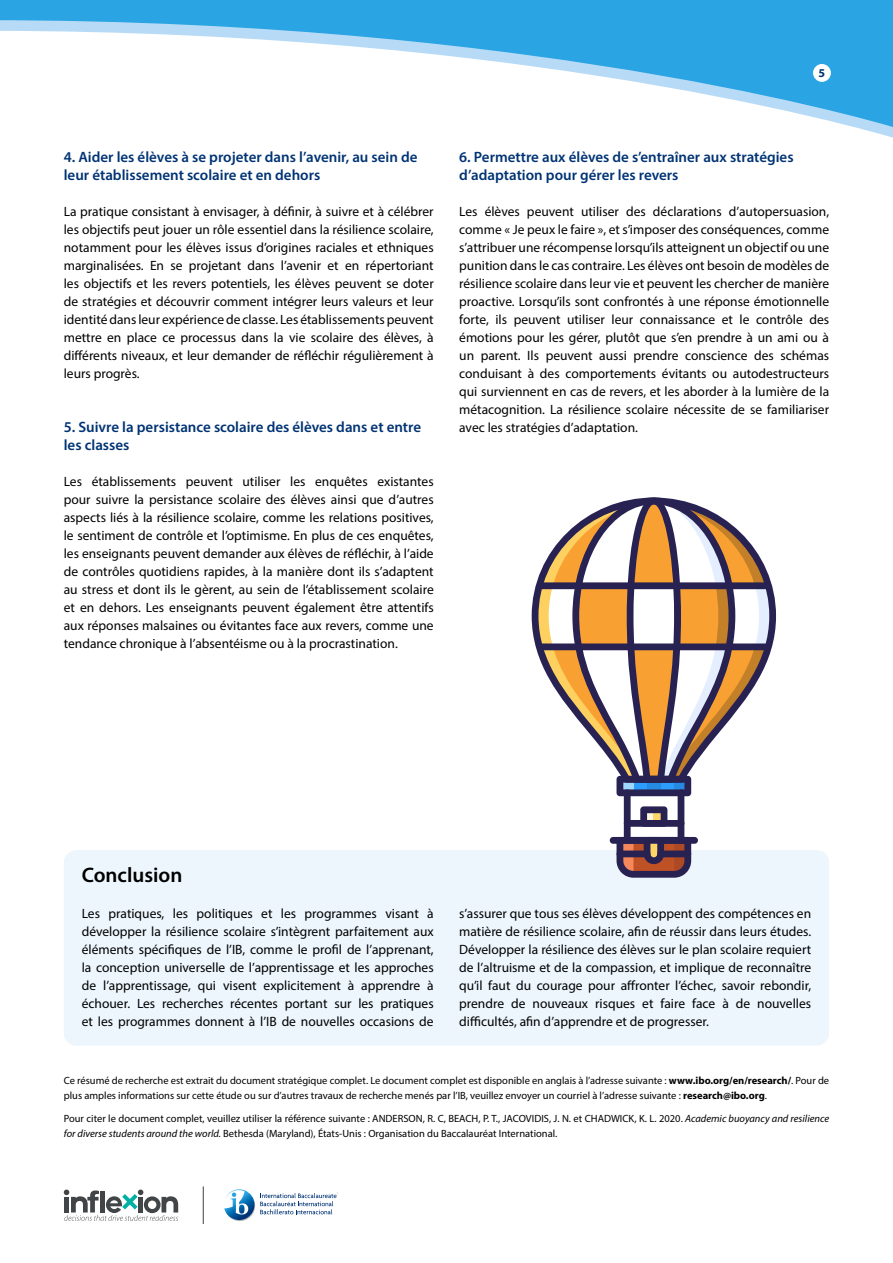
<style>
.page{position:relative;width:893px;height:1263px;background:#fff}
.page>*{position:absolute;margin:0;border:0;box-sizing:border-box;transform-origin:0 0}
.t1{font:600 21px "Myriad Pro";color:#000}
.H3__colour_100_67_0{font:600 15px/18px "Myriad Pro";color:#003374}
.P__justified_for_FR{font:13.5px/18px "Myriad Pro";color:#000;text-align:justify}
.t2{font:700 12px "Myriad Pro";color:#003374}
.P__small_print__just{font:10.5px/15px "Myriad Pro";color:#000}
.s1{font-weight:700}
.s2{font-style:italic}
</style>
<div class="page">
<svg style="left:0;top:0;width:893px;height:131px"></svg>
<div style="left:813px;top:64px;width:18px;height:18px;background:#fff;border-radius:50%"></div>
<svg style="left:224px;top:1189px;width:114px;height:32px"></svg>
<svg style="left:64px;top:1189px;width:114px;height:32px"></svg>
<hr style="left:203px;top:1186px;width:1px;height:38px;background:#424547">
<div style="left:64px;top:850px;width:765px;height:196px;background:#edf6fd;border-radius:13px"></div>
<div style="left:624px;top:789px;width:7px;height:55px;background:#282253;border-radius:3px"></div>
<div style="left:678px;top:789px;width:6px;height:55px;background:#282253;border-radius:3px"></div>
<div style="left:610px;top:837px;width:88px;height:7px;background:#282253;border-radius:3px"></div>
<svg style="left:640px;top:806px;width:27px;height:14px"></svg>
<div style="left:624px;top:820px;width:60px;height:7px;background:#282253;border-radius:3px"></div>
<svg style="left:616px;top:843px;width:75px;height:35px;background:#835051"></svg>
<div style="left:616px;top:850px;width:34px;height:7px;background:#282253;border-radius:3px"></div>
<div style="left:657px;top:850px;width:34px;height:7px;background:#282253;border-radius:3px"></div>
<svg style="left:535px;top:497px;width:238px;height:299px"></svg>
<div style="left:537px;top:582px;width:234px;height:7px;background:#282253;border-radius:3px"></div>
<div style="left:537px;top:643px;width:234px;height:7px;background:#282253;border-radius:3px"></div>
<p class="t2" style="left:819px;top:65px;width:8px">5</p>
<p class="H3__colour_100_67_0" style="left:64px;top:148px;width:355px">4. Aider les élèves à se projeter dans l’avenir, au sein de leur établissement scolaire et en dehors</p>
<p class="P__justified_for_FR" style="left:64px;top:202px;width:371px">La pratique consistant à envisager, à définir, à suivre et à célébrer les objectifs peut jouer un rôle essentiel dans la résilience scolaire, notamment pour les élèves issus d’origines raciales et ethniques marginalisées. En se projetant dans l’avenir et en répertoriant les objectifs et les revers potentiels, les élèves peuvent se doter de stratégies et découvrir comment intégrer leurs valeurs et leur identité dans leur expérience de classe. Les établissements peuvent mettre en place ce processus dans la vie scolaire des élèves, à différents niveaux, et leur demander de réfléchir régulièrement à leurs progrès.</p>
<p class="H3__colour_100_67_0" style="left:64px;top:418px;width:359px">5. Suivre la persistance scolaire des élèves dans et entre les classes</p>
<p class="P__justified_for_FR" style="left:64px;top:472px;width:371px">Les établissements peuvent utiliser les enquêtes existantes pour suivre la persistance scolaire des élèves ainsi que d’autres aspects liés à la résilience scolaire, comme les relations positives, le sentiment de contrôle et l’optimisme. En plus de ces enquêtes, les enseignants peuvent demander aux élèves de réfléchir, à l’aide de contrôles quotidiens rapides, à la manière dont ils s’adaptent au stress et dont ils le gèrent, au sein de l’établissement scolaire et en dehors. Les enseignants peuvent également être attentifs aux réponses malsaines ou évitantes face aux revers, comme une tendance chronique à l’absentéisme ou à la procrastination.</p>
<p class="H3__colour_100_67_0" style="left:459px;top:148px;width:336px">6. Permettre aux élèves de s’entraîner aux stratégies d’adaptation pour gérer les revers</p>
<p class="P__justified_for_FR" style="left:459px;top:202px;width:371px">Les élèves peuvent utiliser des déclarations d’autopersuasion, comme « Je peux le faire », et s’imposer des conséquences, comme s’attribuer une récompense lorsqu’ils atteignent un objectif ou une punition dans le cas contraire. Les élèves ont besoin de modèles de résilience scolaire dans leur vie et peuvent les chercher de manière proactive. Lorsqu’ils sont confrontés à une réponse émotionnelle forte, ils peuvent utiliser leur connaissance et le contrôle des émotions pour les gérer, plutôt que s’en prendre à un ami ou à un parent. Ils peuvent aussi prendre conscience des schémas conduisant à des comportements évitants ou autodestructeurs qui surviennent en cas de revers, et les aborder à la lumière de la métacognition. La résilience scolaire nécessite de se familiariser avec les stratégies d’adaptation.</p>
<h2 class="t1" style="left:82px;top:862px;width:102px">Conclusion</h2>
<p class="P__justified_for_FR" style="left:82px;top:904px;width:353px">Les pratiques, les politiques et les programmes visant à développer la résilience scolaire s’intègrent parfaitement aux éléments spécifiques de l’IB, comme le profil de l’apprenant, la conception universelle de l’apprentissage et les approches de l’apprentissage, qui visent explicitement à apprendre à échouer. Les recherches récentes portant sur les pratiques et les programmes donnent à l’IB de nouvelles occasions de</p>
<p class="P__justified_for_FR" style="left:459px;top:904px;width:353px">s’assurer que tous ses élèves développent des compétences en matière de résilience scolaire, afin de réussir dans leurs études.<br>Développer la résilience des élèves sur le plan scolaire requiert de l’altruisme et de la compassion, et implique de reconnaître qu’il faut du courage pour affronter l’échec, savoir rebondir, prendre de nouveaux risques et faire face à de nouvelles difficultés, afin d’apprendre et de progresser.</p>
<p class="P__small_print__just" style="left:64px;top:1073px;width:767px">Ce résumé de recherche est extrait du document stratégique complet. Le document complet est disponible en anglais à l’adresse suivante : <span class="s1">www.ibo.org/en/research/</span>. Pour de plus amples informations sur cette étude ou sur d’autres travaux de recherche menés par l’IB, veuillez envoyer un courriel à l’adresse suivante : <span class="s1">research@ibo.org</span>.</p>
<p class="P__small_print__just" style="left:64px;top:1111px;width:767px">Pour citer le document complet, veuillez utiliser la référence suivante : ANDERSON, R. C, BEACH, P. T., JACOVIDIS, J. N. et CHADWICK, K. L. 2020. <span class="s2">Academic buoyancy and resilience for diverse students around the world.</span> Bethesda (Maryland), États-Unis : Organisation du Baccalauréat International.</p>
</div>
